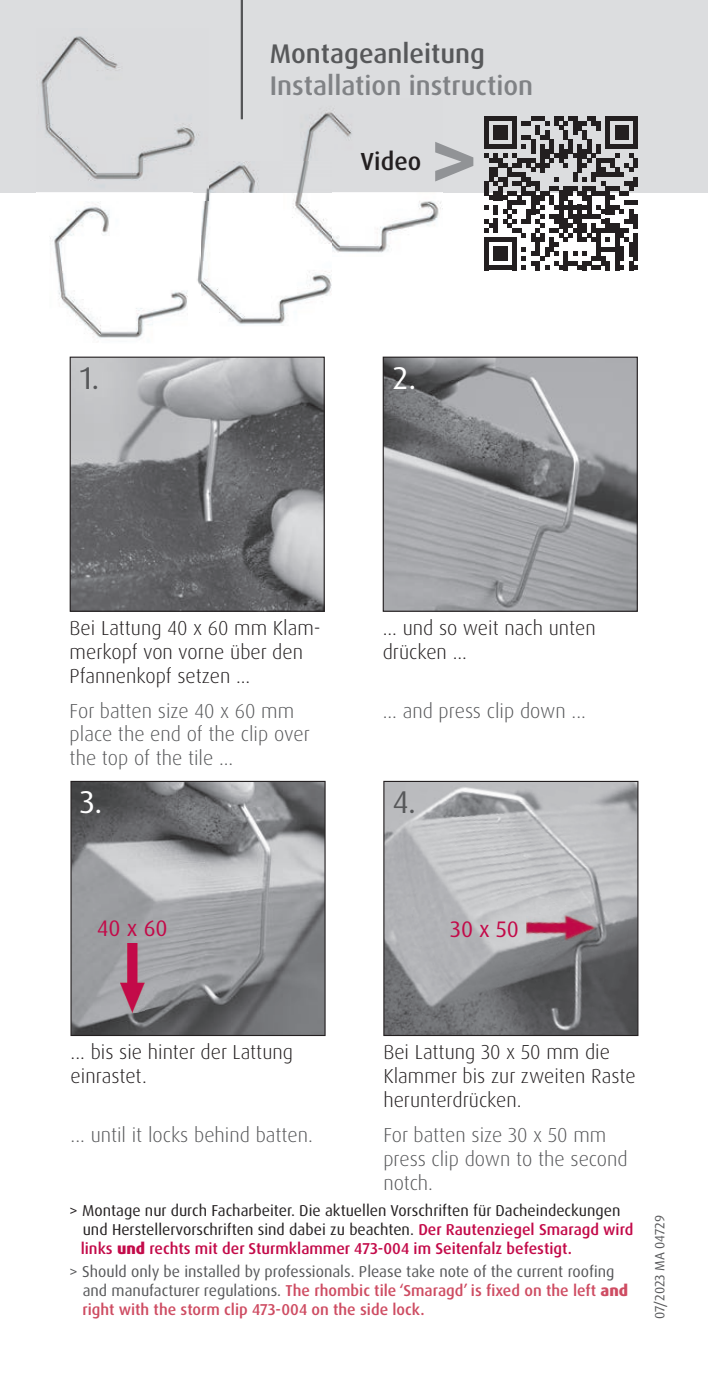
<style>
.page{position:relative;width:708px;height:1378px;background:#fff}
.page>*{position:absolute;margin:0;border:0;box-sizing:border-box;transform-origin:0 0}
.t1{font:700 90px "Dax OT";color:#919396}
.t2{font:31.5px "Dax OT";color:#fff}
.t3{font:31.5px "Dax OT";color:#57585a}
.t4{font:500 27px "Dax OT";color:#808285}
.t5{font:500 27px "Dax OT";color:#57585a}
.t6{font:500 24.75px "Dax OT";color:#231f20}
.t7{font:22.5px "Dax OT";color:#c30a49}
.t8{font:300 20.25px/23.8px "Dax OT";color:#231f20}
.t9{font:300 20.25px/23.8px "Dax OT";color:#57585a}
.t10{font:15.75px/18.9px "Dax OT";color:#231f20}
.t11{font:15.75px/18.9px "Dax OT";color:#57585a}
.t12{font:13.5px "Dax OT";color:#57585a}
.s1{color:#57585a}
.s2{font-weight:500;color:#c30a49}
.s3{font-weight:800;color:#c30a49}
.s4{font-weight:500;color:#ce4c62}
.s5{font-weight:800;color:#ce4c62}
</style>
<div class="page">
<div style="left:0;top:0;width:708px;height:192px;background:#dcdddf"></div>
<hr style="left:241px;top:0;width:2px;height:119px;background:#545557">
<img style="left:41px;top:36px;width:158px;height:157px">
<img style="left:50px;top:202px;width:60px;height:71px">
<img style="left:58px;top:273px;width:130px;height:65px">
<img style="left:303px;top:108px;width:140px;height:145px">
<img style="left:194px;top:161px;width:138px;height:165px">
<img style="left:194px;top:202px;width:7px;height:124px">
<img style="left:385px;top:783px;width:251px;height:251px">
<div style="left:383px;top:781px;width:255px;height:255px;border:1px solid #231f20"></div>
<img style="left:72px;top:359px;width:251px;height:251px">
<div style="left:70px;top:357px;width:255px;height:255px;border:1px solid #231f20"></div>
<img style="left:385px;top:359px;width:251px;height:251px">
<div style="left:383px;top:357px;width:255px;height:255px;border:1px solid #231f20"></div>
<svg style="left:70px;top:781px;width:256px;height:255px;background:#8b8c8f"></svg>
<img style="left:527px;top:916px;width:69px;height:24px">
<img style="left:120px;top:943px;width:25px;height:69px">
<svg style="left:484px;top:116px;width:154px;height:154px"></svg>
<h3 class="t5" style="left:270px;top:36px;width:217px">Montageanleitung</h3>
<h3 class="t4" style="left:270px;top:69px;width:265px">Installation instruction</h3>
<h3 class="t6" style="left:360px;top:146px;width:63px">Video</h3>
<h1 class="t1" style="left:430px;top:102px;width:49px">&gt;</h1>
<h2 class="t3" style="left:80px;top:358px;width:21px">1.</h2>
<h2 class="t2" style="left:393px;top:358px;width:25px">2.</h2>
<p class="t8" style="left:70px;top:616px;width:253px">Bei Lattung 40 x 60 mm Klam&shy;merkopf von vorne über den<br>Pfannenkopf setzen ...</p>
<p class="t9" style="left:70px;top:699px;width:242px">For batten size 40 x 60 mm place the end of the clip over the top of the tile ...</p>
<p class="t8" style="left:383px;top:616px;width:214px">... und so weit nach unten drücken ...</p>
<p class="t9" style="left:383px;top:699px;width:205px">... and press clip down ...</p>
<h2 class="t2" style="left:80px;top:782px;width:32px">3.<span class="s1">.</span></h2>
<h2 class="t3" style="left:393px;top:782px;width:25px">4.</h2>
<h3 class="t7" style="left:97px;top:913px;width:72px">40 x 60</h3>
<h3 class="t7" style="left:450px;top:914px;width:70px">30 x 50</h3>
<p class="t8" style="left:71px;top:1040px;width:224px">... bis sie hinter der Lattung einrastet.</p>
<p class="t9" style="left:71px;top:1123px;width:244px">... until it locks behind batten.</p>
<p class="t8" style="left:383px;top:1040px;width:254px">Bei Lattung 30 x 50 mm die<br>Klammer bis zur zweiten Raste herunterdrücken.</p>
<p class="t9" style="left:383px;top:1123px;width:246px">For batten size 30 x 50 mm press clip down to the second notch.</p>
<p class="t10" style="left:81px;top:1201px;width:554px;text-indent:-11px">&gt; Montage nur durch Facharbeiter. Die aktuellen Vorschriften für Dacheindeckungen und Herstellervorschriften sind dabei zu beachten. <span class="s2">Der Rautenziegel Smaragd wird links</span> <span class="s3">und</span> <span class="s2">rechts mit der Sturmklammer 473-004 im Seitenfalz befestigt.</span></p>
<p class="t11" style="left:82px;top:1262px;width:547px;text-indent:-13px">&gt; Should only be installed by professionals. Please take note of the current roofing and manufacturer regulations. <span class="s4">The rhombic tile ‘Smaragd’ is fixed on the left</span> <span class="s5">and </span><span class="s4">right with the storm clip 473-004 on the side lock.</span></p>
<p class="t12" style="left:651px;top:1319px;width:106px;rotate:-90deg">07/2023 MA 04729</p>
</div>
